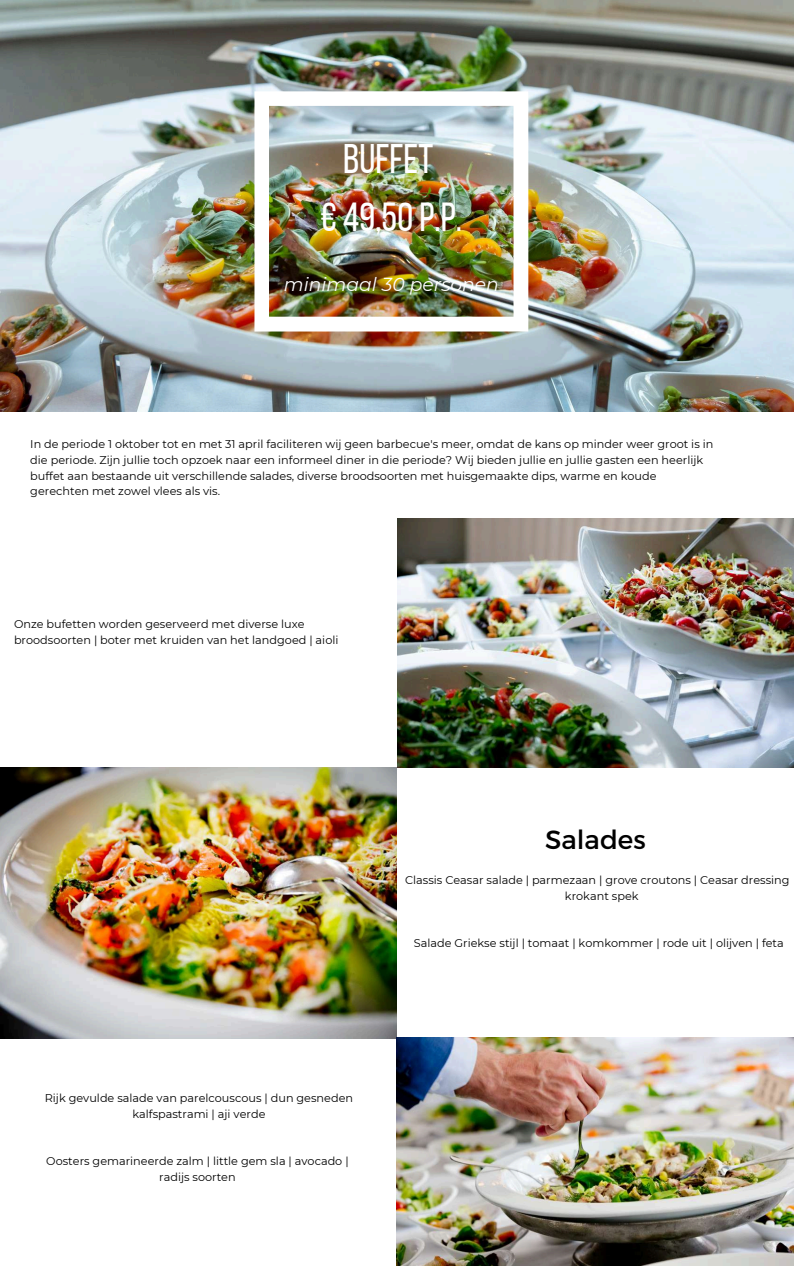
<style>
.page{position:relative;width:794px;height:1266px;background:#fff}
.page>*{position:absolute;margin:0;border:0;box-sizing:border-box;transform-origin:0 0}
.t1{font:41.25px "Bebas Neue";color:#fff}
.t2{font:40.5px "Bebas Neue";color:#fff}
.t3{font:26.25px "Montserrat";color:#000}
.t4{font:italic 18.75px "Montserrat";color:#fff}
.t5{font:11.25px/15.8px "Montserrat";color:#000}
</style>
<div class="page">
<img style="left:1px;top:0;width:791px;height:412px">
<img style="left:254px;top:91px;width:274px;height:240px">
<img style="left:397px;top:518px;width:396px;height:249px">
<img style="left:1px;top:767px;width:395px;height:271px">
<img style="left:397px;top:1038px;width:396px;height:228px">
<h1 class="t1" style="left:343px;top:142px;width:91px">Buffet</h1>
<h2 class="t2" style="left:320px;top:200px;width:143px">€ 49,50p.p.</h2>
<h3 class="t4" style="left:283px;top:273px;width:217px">minimaal 30 personen</h3>
<p class="t5" style="left:30px;top:436px;width:684px">In de periode 1 oktober tot en met 31 april faciliteren wij geen barbecue's meer, omdat de kans op minder weer groot is in die periode. Zijn jullie toch opzoek naar een informeel diner in die periode? Wij bieden jullie en jullie gasten een heerlijk buffet aan bestaande uit verschillende salades, diverse broodsoorten met huisgemaakte dips, warme en koude gerechten met zowel vlees als vis.</p>
<p class="t5" style="left:14px;top:616px;width:326px">Onze bufetten worden geserveerd met diverse luxe broodsoorten | boter met kruiden van het landgoed | aioli</p>
<h3 class="t3" style="left:545px;top:822px;width:102px">Salades</h3>
<p class="t5" style="left:564px;top:872px;width:226px;text-indent:-160px">Classis Ceasar salade | parmezaan | grove croutons | Ceasar dressing krokant spek</p>
<p class="t5" style="left:413px;top:935px;width:371px">Salade Griekse stijl | tomaat | komkommer | rode uit | olijven | feta</p>
<p class="t5" style="left:45px;top:1090px;width:309px;text-align:center">Rijk gevulde salade van parelcouscous | dun gesneden kalfspastrami | aji verde</p>
<p class="t5" style="left:46px;top:1153px;width:304px;text-align:center">Oosters gemarineerde zalm | little gem sla | avocado | radijs soorten</p>
</div>
